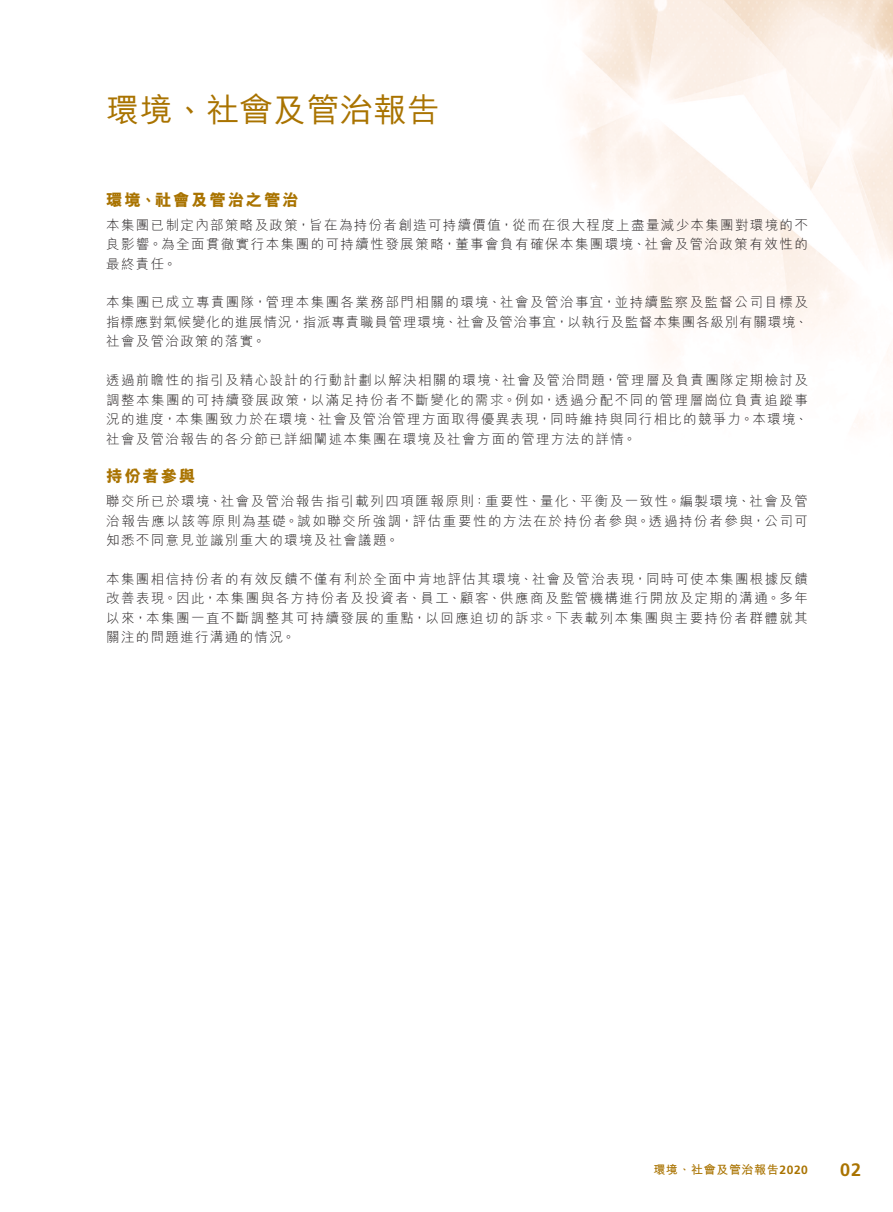
<style>
.page{position:relative;width:893px;height:1212px;background:#fff}
.page>*{position:absolute;margin:0;border:0;box-sizing:border-box;transform-origin:0 0}
.t1{font:500 33px "M Hei HK";letter-spacing:.01em;color:#a97300}
.t2{font:700 18px "Frutiger LT Std";color:#a97300}
.t3{font:800 16.5px "M Hei HK";letter-spacing:.1em;color:#a97300}
.t4{font:300 13.5px/19.5px "M Hei HK";letter-spacing:.1em;color:#231f20;text-align:justify}
.t5{font:700 12px "M Hei HK";letter-spacing:.05em;color:#a97300}
.s1{font-family:"Frutiger LT Std"}
</style>
<div class="page">
<img style="left:571px;top:0;width:322px;height:425px">
<h1 class="t1" style="left:106px;top:86px;width:335px">環境、社會及管治報告</h1>
<p class="t3" style="left:106px;top:192px;width:194px">環境、社會及管治之管治</p>
<p class="t4" style="left:106px;top:215px;width:703px">本集團已制定內部策略及政策，旨在為持份者創造可持續價值，從而在很大程度上盡量減少本集團對環境的不良影響。為全面貫徹實行本集團的可持續性發展策略，董事會負有確保本集團環境、社會及管治政策有效性的最終責任。</p>
<p class="t4" style="left:106px;top:293px;width:703px">本集團已成立專責團隊，管理本集團各業務部門相關的環境、社會及管治事宜，並持續監察及監督公司目標及指標應對氣候變化的進展情況，指派專責職員管理環境、社會及管治事宜，以執行及監督本集團各級別有關環境、社會及管治政策的落實。</p>
<p class="t4" style="left:106px;top:370px;width:703px">透過前瞻性的指引及精心設計的行動計劃以解決相關的環境、社會及管治問題，管理層及負責團隊定期檢討及調整本集團的可持續發展政策，以滿足持份者不斷變化的需求。例如，透過分配不同的管理層崗位負責追蹤事況的進度，本集團致力於在環境、社會及管治管理方面取得優異表現，同時維持與同行相比的競爭力。本環境、社會及管治報告的各分節已詳細闡述本集團在環境及社會方面的管理方法的詳情。</p>
<p class="t3" style="left:106px;top:468px;width:91px">持份者參與</p>
<p class="t4" style="left:106px;top:491px;width:703px">聯交所已於環境、社會及管治報告指引載列四項匯報原則：重要性、量化、平衡及一致性。編製環境、社會及管治報告應以該等原則為基礎。誠如聯交所強調，評估重要性的方法在於持份者參與。透過持份者參與，公司可知悉不同意見並識別重大的環境及社會議題。</p>
<p class="t4" style="left:106px;top:569px;width:703px">本集團相信持份者的有效反饋不僅有利於全面中肯地評估其環境、社會及管治表現，同時可使本集團根據反饋改善表現。因此，本集團與各方持份者及投資者、員工、顧客、供應商及監管機構進行開放及定期的溝通。多年以來，本集團一直不斷調整其可持續發展的重點，以回應迫切的訴求。下表載列本集團與主要持份者群體就其關注的問題進行溝通的情況。</p>
<p class="t5" style="left:653px;top:1161px;width:156px">環境、社會及管治報告<span class="s1">2020</span></p>
<h2 class="t2" style="left:840px;top:1159px;width:23px">02</h2>
</div>
